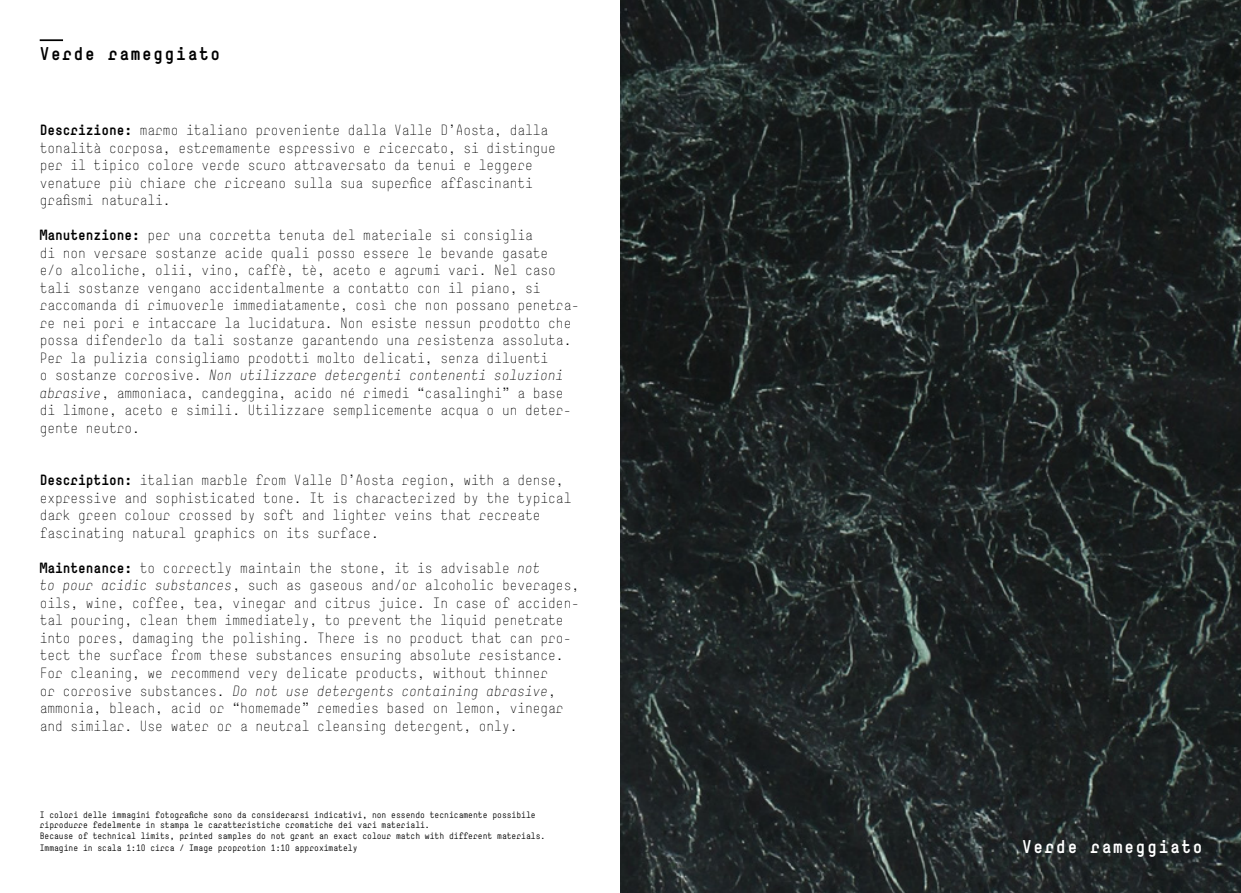
<style>
.page{position:relative;width:1241px;height:893px;background:#fff}
.page>*{position:absolute;margin:0;border:0;box-sizing:border-box;transform-origin:0 0}
.t1{font:700 17.5px "Simple";letter-spacing:.1em;color:#fff}
.t2{font:700 17.5px "Simple";letter-spacing:.1em;color:#000}
.t3{font:300 14px/17.5px "Simple";color:#000}
.t4{font:8.75px/10.5px "Simple";color:#000}
.s1{font-weight:700}
.s2{font-style:italic}
</style>
<div class="page">
<img style="left:620px;top:0;width:620px;height:893px">
<hr style="left:40px;top:39px;width:23px;height:2px;background:#000">
<p class="t2" style="left:40px;top:43px;width:182px">Verde rameggiato</p>
<p class="t3" style="left:40px;top:122px;width:517px"><span class="s1">Descrizione:</span> marmo italiano proveniente dalla Valle D’Aosta, dalla tonalità corposa, estremamente espressivo e ricercato, si distingue per il tipico colore verde scuro attraversato da tenui e leggere venature più chiare che ricreano sulla sua superfice affascinanti grafismi naturali.</p>
<p class="t3" style="left:40px;top:227px;width:540px"><span class="s1">Manutenzione:</span> per una corretta tenuta del materiale si consiglia<br>di non versare sostanze acide quali posso essere le bevande gasate<br>e/o alcoliche, olii, vino, caffè, tè, aceto e agrumi vari. Nel caso tali sostanze vengano accidentalmente a contatto con il piano, si raccomanda di rimuoverle immediatamente, così che non possano penetra&shy;re nei pori e intaccare la lucidatura. Non esiste nessun prodotto che possa difenderlo da tali sostanze garantendo una resistenza assoluta.<br>Per la pulizia consigliamo prodotti molto delicati, senza diluenti<br>o sostanze corrosive. <span class="s2">Non utilizzare detergenti contenenti soluzioni abrasive</span>, ammoniaca, candeggina, acido né rimedi “casalinghi” a base di limone, aceto e simili. Utilizzare semplicemente acqua o un deter&shy;gente neutro.</p>
<p class="t3" style="left:40px;top:472px;width:533px"><span class="s1">Description:</span> italian marble from Valle D’Aosta region, with a dense, expressive and sophisticated tone. It is characterized by the typical dark green colour crossed by soft and lighter veins that recreate fascinating natural graphics on its surface.</p>
<p class="t3" style="left:40px;top:559px;width:540px"><span class="s1">Maintenance:</span> to correctly maintain the stone, it is advisable <span class="s2">not<br>to pour acidic substances</span>, such as gaseous and/or alcoholic beverages, oils, wine, coffee, tea, vinegar and citrus juice. In case of acciden&shy;tal pouring, clean them immediately, to prevent the liquid penetrate into pores, damaging the polishing. There is no product that can pro&shy;tect the surface from these substances ensuring absolute resistance.<br>For cleaning, we recommend very delicate products, without thinner<br>or corrosive substances. <span class="s2">Do not use detergents containing abrasive</span>, ammonia, bleach, acid or “homemade” remedies based on lemon, vinegar and similar. Use water or a neutral cleansing detergent, only.</p>
<p class="t4" style="left:40px;top:809px;width:507px">I colori delle immagini fotografiche sono da considerarsi indicativi, non essendo tecnicamente possibile riprodurre fedelmente in stampa le caratteristiche cromatiche dei vari materiali.<br>Because of technical limits, printed samples do not grant an exact colour match with different materials.</p>
<p class="t4" style="left:40px;top:843px;width:319px">Immagine in scala 1:10 circa / Image proprotion 1:10 approximately</p>
<p class="t1" style="left:1021px;top:835px;width:182px">Verde rameggiato</p>
</div>
